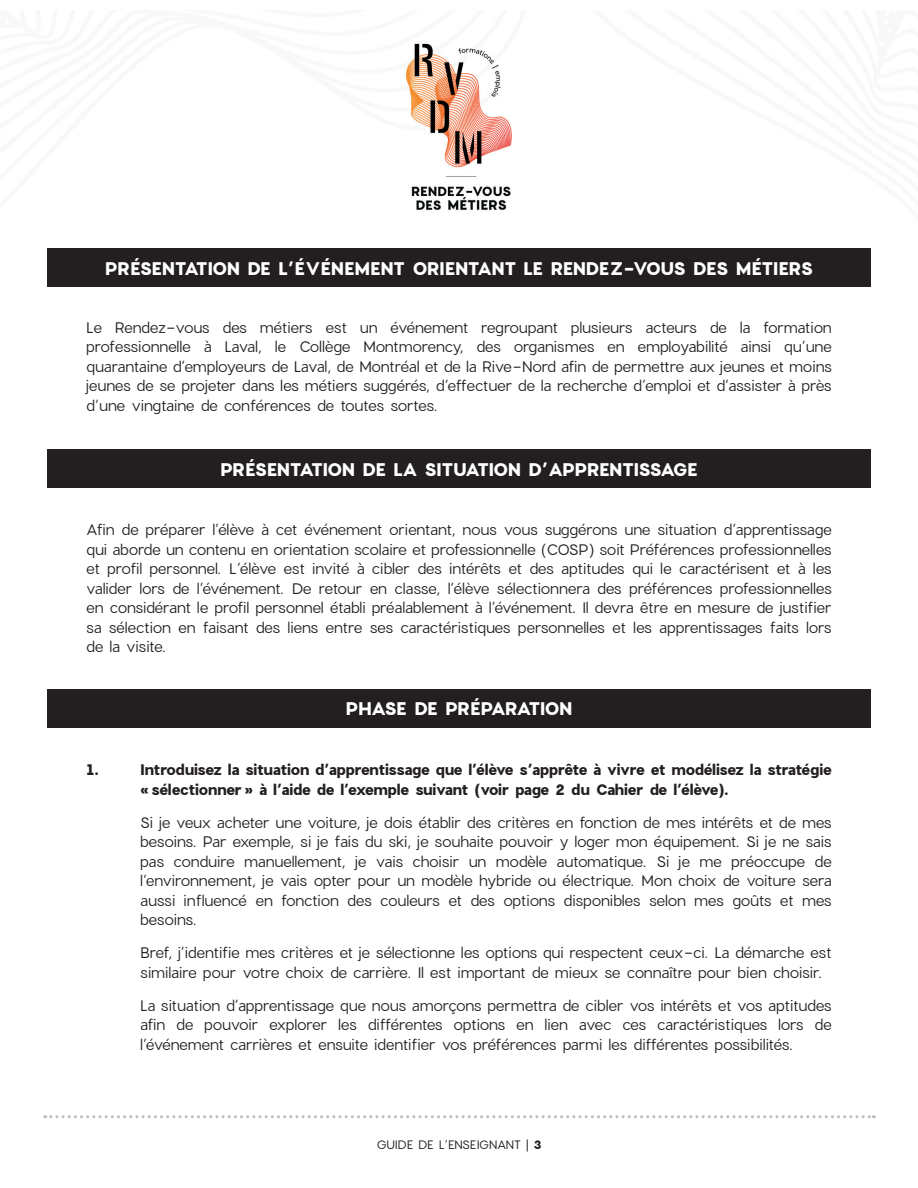
<style>
.page{position:relative;width:918px;height:1188px;background:#fff}
.page>*{position:absolute;margin:0;border:0;box-sizing:border-box;transform-origin:0 0}
.t1{font:700 18px "Charlevoix Pro";letter-spacing:-.04em;color:#fff}
.t2{font:700 18px "Charlevoix Pro";letter-spacing:-.06em;color:#fff}
.t3{font:15px/19.5px "Charlevoix Pro";letter-spacing:-.01em;color:#231f20;text-align:justify}
.t4{font:700 15px/19.5px "Charlevoix Pro";letter-spacing:-.01em;color:#231f20}
.t5{font:12px "Charlevoix Pro";letter-spacing:-.02em;color:#231f20}
.s1{font-weight:700}
</style>
<div class="page">
<img style="left:406px;top:43px;width:106px;height:168px">
<svg style="left:45px;top:1115px;width:829px;height:3px"></svg>
<div style="left:47px;top:249px;width:824px;height:38px;background:#231f20"></div>
<div style="left:47px;top:449px;width:824px;height:39px;background:#231f20"></div>
<div style="left:47px;top:689px;width:824px;height:38px;background:#231f20"></div>
<p class="t1" style="left:105px;top:256px;width:710px">PRÉSENTATION DE L’ÉVÉNEMENT ORIENTANT LE RENDEZ-VOUS DES MÉTIERS</p>
<p class="t3" style="left:86px;top:318px;width:747px">Le Rendez-vous des métiers est un événement regroupant plusieurs acteurs de la formation professionnelle à Laval, le Collège Montmorency, des organismes en employabilité ainsi qu’une quarantaine d’employeurs de Laval, de Montréal et de la Rive-Nord afin de permettre aux jeunes et moins jeunes de se projeter dans les métiers suggérés, d’effectuer de la recherche d’emploi et d’assister à près d’une vingtaine de conférences de toutes sortes.</p>
<p class="t1" style="left:220px;top:457px;width:479px">PRÉSENTATION DE LA SITUATION D’APPRENTISSAGE</p>
<p class="t3" style="left:86px;top:520px;width:747px">Afin de préparer l’élève à cet événement orientant, nous vous suggérons une situation d’apprentissage qui aborde un contenu en orientation scolaire et professionnelle (COSP) soit Préférences professionnelles et profil personnel. L’élève est invité à cibler des intérêts et des aptitudes qui le caractérisent et à les valider lors de l’événement. De retour en classe, l’élève sélectionnera des préférences professionnelles en considérant le profil personnel établi préalablement à l’événement. Il devra être en mesure de justifier sa sélection en faisant des liens entre ses caractéristiques personnelles et les apprentissages faits lors de la visite.</p>
<p class="t2" style="left:346px;top:696px;width:228px">PHASE DE PRÉPARATION</p>
<p class="t4" style="left:86px;top:760px;width:15px">1.</p>
<p class="t4" style="left:140px;top:760px;width:693px">Introduisez la situation d’apprentissage que l’élève s’apprête à vivre et modélisez la stratégie «sélectionner» à l’aide de l’exemple suivant (voir page 2 du Cahier de l’élève).</p>
<p class="t3" style="left:140px;top:812px;width:693px">Si je veux acheter une voiture, je dois établir des critères en fonction de mes intérêts et de mes besoins. Par exemple, si je fais du ski, je souhaite pouvoir y loger mon équipement. Si je ne sais pas conduire manuellement, je vais choisir un modèle automatique. Si je me préoccupe de l’environnement, je vais opter pour un modèle hybride ou électrique. Mon choix de voiture sera aussi influencé en fonction des couleurs et des options disponibles selon mes goûts et mes besoins.</p>
<p class="t3" style="left:140px;top:943px;width:693px">Bref, j’identifie mes critères et je sélectionne les options qui respectent ceux-ci. La démarche est similaire pour votre choix de carrière. Il est important de mieux se connaître pour bien choisir.</p>
<p class="t3" style="left:140px;top:995px;width:693px">La situation d’apprentissage que nous amorçons permettra de cibler vos intérêts et vos aptitudes afin de pouvoir explorer les différentes options en lien avec ces caractéristiques lors de l’événement carrières et ensuite identifier vos préférences parmi les différentes possibilités.</p>
<p class="t5" style="left:376px;top:1138px;width:167px">GUIDE DE L’ENSEIGNANT | <span class="s1">3</span></p>
</div>
